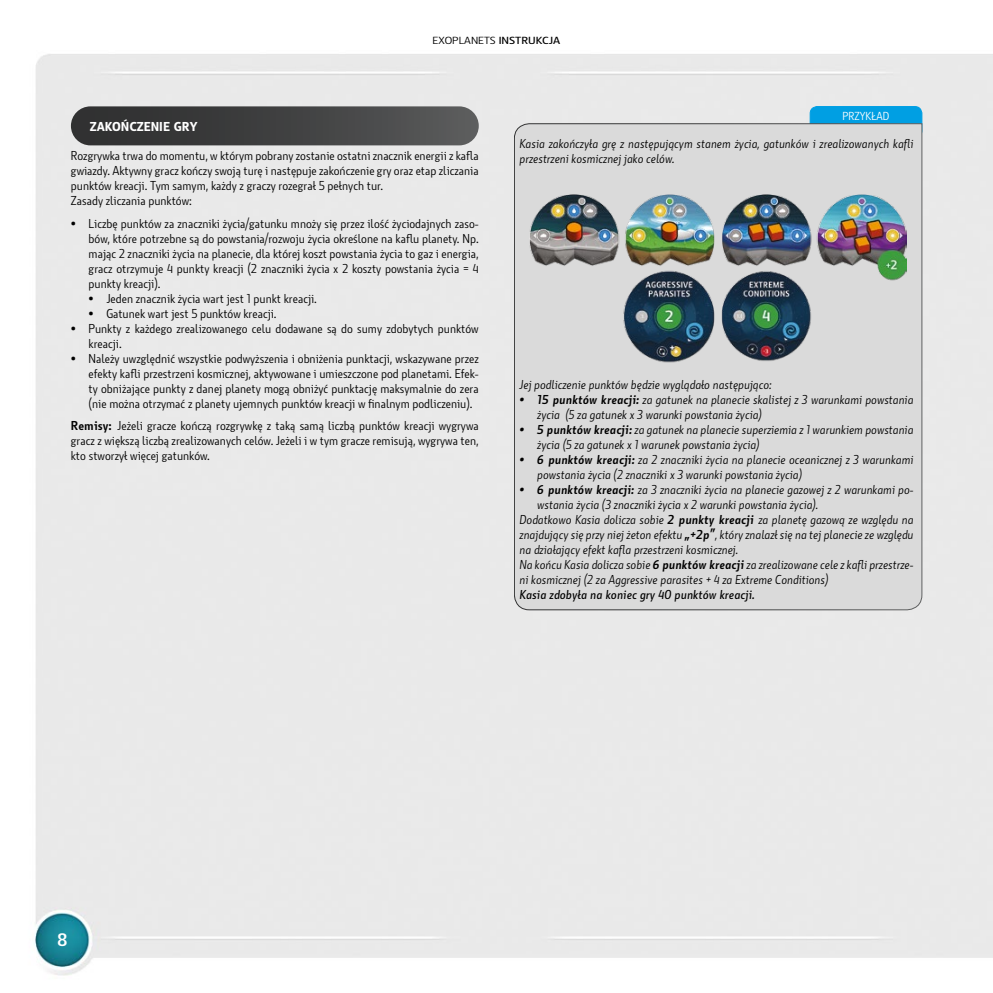
<style>
.page{position:relative;width:993px;height:993px;background:#fff}
.page>*{position:absolute;margin:0;border:0;box-sizing:border-box;transform-origin:0 0}
.t1{font:700 17.5px "Botanika";color:#fff}
.t2{font:12.5px/15px "Botanika Lite";color:#000;text-align:justify}
.t3{font:italic 12.5px/15px "Botanika Lite";color:#000}
.t4{font:italic 600 12.5px "Botanika";color:#000}
.t5{font:800 12.5px "Botanika";color:#fff}
.t6{font:11.25px "Botanika Lite";color:#fff}
.t7{font:10px "Botanika Lite";color:#000;scale:1.2 1}
.s1{font-family:"Botanika";font-weight:600}
.s2{font-family:"Botanika";font-weight:700}
</style>
<div class="page">
<div style="left:35px;top:54px;width:957px;height:922px;background:#e9e9e9"></div>
<div style="left:71px;top:106px;width:407px;height:39px;background:linear-gradient(to right,#2b2b2c,#58595a);border-radius:19px"></div>
<div style="left:809px;top:106px;width:112px;height:32px;background:#009fe3;border-radius:7px"></div>
<div style="left:809px;top:106px;width:112px;height:32px;border:1px solid #009fe3;border-radius:7px"></div>
<div style="left:514px;top:123px;width:407px;height:487px;background:#dadada"></div>
<img style="left:529px;top:177px;width:377px;height:187px">
<p class="t7" style="left:432px;top:35px;width:108px">EXOPLANETS <span class="s1">INSTRUKCJA</span></p>
<p class="t5" style="left:90px;top:119px;width:109px">ZAKOŃCZENIE GRY</p>
<p class="t2" style="left:71px;top:149px;width:409px;text-align:left">Rozgrywka trwa do momentu, w którym pobrany zostanie ostatni znacznik energii z kafla gwiazdy. Aktywny gracz kończy swoją turę i następuje zakończenie gry oraz etap zliczania punktów kreacji. Tym samym, każdy z graczy rozegrał 5 pełnych tur.<br>Zasady zliczania punktów:</p>
<p class="t2" style="left:89px;top:216px;width:391px;text-indent:-18px">• Liczbę punktów za znaczniki życia/gatunku mnoży się przez ilość życiodajnych zaso&shy;bów, które potrzebne są do powstania/rozwoju życia określone na kaflu planety. Np. mając 2 znaczniki życia na planecie, dla której koszt powstania życia to gaz i energia, gracz otrzymuje 4 punkty kreacji (2 znaczniki życia x 2 koszty powstania życia = 4 punkty kreacji).</p>
<p class="t2" style="left:89px;top:291px;width:230px">• Jeden znacznik życia wart jest 1 punkt kreacji.</p>
<p class="t2" style="left:89px;top:306px;width:189px">• Gatunek wart jest 5 punktów kreacji.</p>
<p class="t2" style="left:89px;top:321px;width:391px;text-indent:-18px">• Punkty z każdego zrealizowanego celu dodawane są do sumy zdobytych punktów kreacji.</p>
<p class="t2" style="left:89px;top:351px;width:391px;text-indent:-18px">• Należy uwzględnić wszystkie podwyższenia i obniżenia punktacji, wskazywane przez efekty kafli przestrzeni kosmicznej, aktywowane i umieszczone pod planetami. Efek&shy;ty obniżające punkty z danej planety mogą obniżyć punktację maksymalnie do zera (nie można otrzymać z planety ujemnych punktów kreacji w finalnym podliczeniu).</p>
<p class="t2" style="left:71px;top:418px;width:409px"><span class="s2">Remisy:</span> Jeżeli gracze kończą rozgrywkę z taką samą liczbą punktów kreacji wygrywa gracz z większą liczbą zrealizowanych celów. Jeżeli i w tym gracze remisują, wygrywa ten, kto stworzył więcej gatunków.</p>
<p class="t6" style="left:842px;top:109px;width:48px">PRZYKŁAD</p>
<p class="t3" style="left:519px;top:137px;width:395px">Kasia zakończyła grę z następującym stanem życia, gatunków i zrealizowanych kafli przestrzeni kosmicznej jako celów.</p>
<p class="t3" style="left:519px;top:377px;width:254px">Jej podliczenie punktów będzie wyglądało następująco:</p>
<p class="t3" style="left:537px;top:392px;width:377px;text-indent:-18px"><span class="s2">• 15 punktów kreacji:</span> za gatunek na planecie skalistej z 3 warunkami powstania życia (5 za gatunek x 3 warunki powstania życia)</p>
<p class="t3" style="left:537px;top:422px;width:377px;text-indent:-18px"><span class="s2">• 5 punktów kreacji:</span> za gatunek na planecie superziemia z 1 warunkiem powstania życia (5 za gatunek x 1 warunek powstania życia)</p>
<p class="t3" style="left:537px;top:452px;width:377px;text-indent:-18px"><span class="s2">• 6 punktów kreacji:</span> za 2 znaczniki życia na planecie oceanicznej z 3 warunkami powstania życia (2 znaczniki x 3 warunki powstania życia)</p>
<p class="t3" style="left:519px;top:482px;width:395px"><span class="s2">• 6 punktów kreacji:</span> za 3 znaczniki życia na planecie gazowej z 2 warunkami po-</p>
<p class="t3" style="left:537px;top:497px;width:282px">wstania życia (3 znaczniki życia x 2 warunki powstania życia).</p>
<p class="t3" style="left:519px;top:512px;width:395px">Dodatkowo Kasia dolicza sobie <span class="s2">2 punkty kreacji</span> za planetę gazową ze względu na</p>
<p class="t3" style="left:519px;top:527px;width:395px">znajdujący się przy niej żeton efektu <span class="s2">„+2p”</span>, który znalazł się na tej planecie ze względu</p>
<p class="t3" style="left:519px;top:542px;width:220px">na działający efekt kafla przestrzeni kosmicznej.</p>
<p class="t3" style="left:519px;top:557px;width:395px">Na końcu Kasia dolicza sobie <span class="s2">6 punktów kreacji</span> za zrealizowane cele z kafli przestrze-</p>
<p class="t3" style="left:519px;top:572px;width:310px">ni kosmicznej (2 za Aggressive parasites + 4 za Extreme Conditions)</p>
<p class="t4" style="left:519px;top:586px;width:237px">Kasia zdobyła na koniec gry 40 punktów kreacji.</p>
<h1 class="t1" style="left:57px;top:928px;width:12px">8</h1>
</div>
